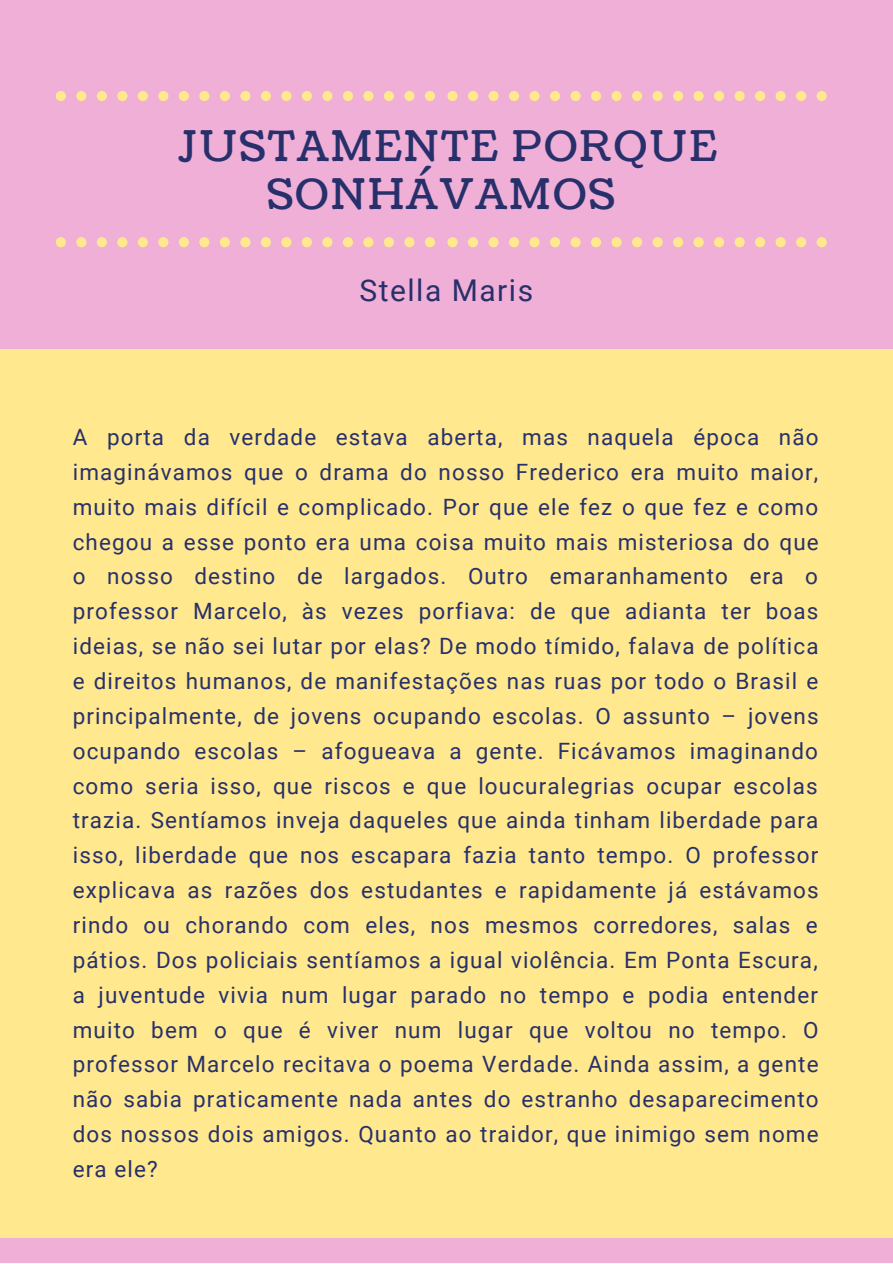
<style>
.page{position:relative;width:893px;height:1264px;background:#fff}
.page>*{position:absolute;margin:0;border:0;box-sizing:border-box;transform-origin:0 0}
.t1{font:42px/47.2px "Coustard";letter-spacing:.05em;color:#27306b;text-align:center}
.t2{font:30px "Roboto";letter-spacing:.05em;color:#27306b}
.t3{font:22.5px/34.8px "Roboto";letter-spacing:.05em;color:#27306b;text-align:justify}
</style>
<div class="page">
<div style="left:0;top:0;width:892px;height:1262px;background:#ffe88d"></div>
<div style="left:0;top:0;width:892px;height:348px;background:#efafd6"></div>
<svg style="left:56px;top:91px;width:379px;height:10px"></svg>
<svg style="left:447px;top:91px;width:379px;height:10px"></svg>
<svg style="left:56px;top:237px;width:379px;height:10px"></svg>
<svg style="left:447px;top:237px;width:379px;height:10px"></svg>
<div style="left:0;top:1237px;width:892px;height:25px;background:#efafd6"></div>
<h1 class="t1" style="left:178px;top:124px;width:540px">JUSTAMENTE PORQUE<br>SONHÁVAMOS</h1>
<h2 class="t2" style="left:359px;top:273px;width:175px">Stella Maris</h2>
<p class="t3" style="left:73px;top:420px;width:747px">A porta da verdade estava aberta, mas naquela época não imaginávamos que o drama do nosso Frederico era muito maior, muito mais difícil e complicado. Por que ele fez o que fez e como chegou a esse ponto era uma coisa muito mais misteriosa do que o nosso destino de largados. Outro emaranhamento era o professor Marcelo, às vezes porfiava: de que adianta ter boas ideias, se não sei lutar por elas? De modo tímido, falava de política e direitos humanos, de manifestações nas ruas por todo o Brasil e principalmente, de jovens ocupando escolas. O assunto – jovens ocupando escolas – afogueava a gente. Ficávamos imaginando como seria isso, que riscos e que loucuralegrias ocupar escolas trazia. Sentíamos inveja daqueles que ainda tinham liberdade para isso, liberdade que nos escapara fazia tanto tempo. O professor explicava as razões dos estudantes e rapidamente já estávamos rindo ou chorando com eles, nos mesmos corredores, salas e pátios. Dos policiais sentíamos a igual violência. Em Ponta Escura, a juventude vivia num lugar parado no tempo e podia entender muito bem o que é viver num lugar que voltou no tempo. O professor Marcelo recitava o poema Verdade. Ainda assim, a gente não sabia praticamente nada antes do estranho desaparecimento dos nossos dois amigos. Quanto ao traidor, que inimigo sem nome era ele?</p>
</div>
